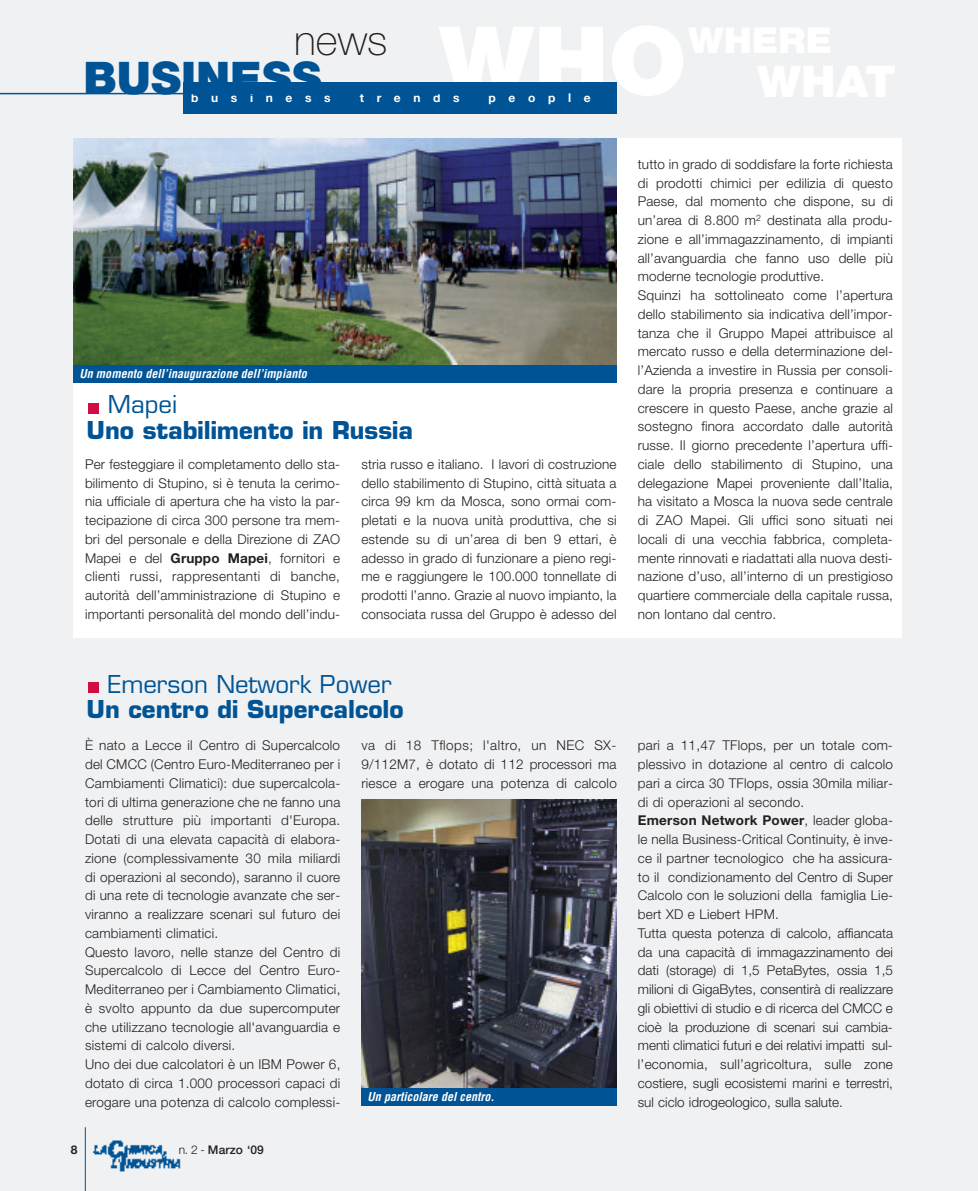
<style>
.page{position:relative;width:978px;height:1191px;background:#f0f1f2}
.page>*{position:absolute;margin:0;border:0;box-sizing:border-box;transform-origin:0 0}
.t1{font:900 45px "Helvetica Neue";color:#005495}
.t2{font:100 42px "Helvetica Neue";color:#231f20}
.t3{font:700 24px "Eurostile";color:#005495}
.t4{font:24px "Eurostile";color:#005495}
.t5{font:300 13.5px/18.8px "Helvetica Neue";letter-spacing:.01em;color:#231f20;text-align:justify}
.t6{font:italic 700 condensed 12px "Helvetica";letter-spacing:.005em;color:#fff}
.t7{font:700 12px "Helvetica Neue";letter-spacing:1.055em;color:#fff}
.t8{font:500 12px "Helvetica Neue";letter-spacing:.01em;color:#231f20}
.t9{font:700 12px "Helvetica Neue";color:#231f20}
.s1{font-weight:700}
.s2{font-weight:300}
</style>
<div class="page">
<div style="left:73px;top:139px;width:829px;height:499px;background:#fff"></div>
<div style="left:184px;top:83px;width:433px;height:31px;background:#005495"></div>
<hr style="left:0;top:93px;width:541px;height:1px;background:#005495">
<hr style="left:85px;top:1127px;width:1px;height:64px;background:#005495">
<img style="left:93px;top:1140px;width:88px;height:32px">
<div style="left:88px;top:403px;width:10px;height:10px;background:#d20d44"></div>
<div style="left:88px;top:682px;width:10px;height:10px;background:#d20d44"></div>
<img style="left:74px;top:139px;width:543px;height:227px">
<img style="left:361px;top:799px;width:256px;height:290px">
<div style="left:73px;top:366px;width:544px;height:17px;background:#005495"></div>
<div style="left:361px;top:1089px;width:256px;height:17px;background:#005495"></div>
<h2 class="t2" style="left:294px;top:25px;width:95px">news</h2>
<h1 class="t1" style="left:84px;top:62px;width:240px">BUSINESS</h1>
<p class="t7" style="left:191px;top:94px;width:141px">business</p>
<p class="t7" style="left:360px;top:94px;width:101px">trends</p>
<p class="t7" style="left:489px;top:94px;width:104px">people</p>
<p class="t6" style="left:79px;top:369px;width:229px">Un momento dell’inaugurazione dell’impianto</p>
<h3 class="t4" style="left:108px;top:395px;width:71px">Mapei</h3>
<h3 class="t3" style="left:87px;top:421px;width:328px">Uno stabilimento in Russia</h3>
<p class="t5" style="left:85px;top:456px;width:257px">Per festeggiare il completamento dello sta&shy;bilimento di Stupino, si è tenuta la cerimo&shy;nia ufficiale di apertura che ha visto la par&shy;tecipazione di circa 300 persone tra mem&shy;bri del personale e della Direzione di ZAO Mapei e del <span class="s1">Gruppo Mapei</span>, fornitori e clienti russi, rappresentanti di banche, autorità dell’amministrazione di Stupino e importanti personalità del mondo dell’indu-</p>
<p class="t5" style="left:361px;top:456px;width:257px">stria russo e italiano. I lavori di costruzione dello stabilimento di Stupino, città situata a circa 99 km da Mosca, sono ormai com&shy;pletati e la nuova unità produttiva, che si estende su di un’area di ben 9 ettari, è adesso in grado di funzionare a pieno regi&shy;me e raggiungere le 100.000 tonnellate di prodotti l’anno. Grazie al nuovo impianto, la consociata russa del Gruppo è adesso del</p>
<h3 class="t4" style="left:108px;top:674px;width:285px">Emerson Network Power</h3>
<h3 class="t3" style="left:87px;top:700px;width:319px">Un centro di Supercalcolo</h3>
<p class="t5" style="left:638px;top:156px;width:257px;text-align:left">tutto in grado di soddisfare la forte richiesta di prodotti chimici per edilizia di questo Paese, dal momento che dispone, su di un’area di 8.800 m<sup>2</sup> destinata alla produ&shy;zione e all’immagazzinamento, di impianti all’avanguardia che fanno uso delle più moderne tecnologie produttive.<br>Squinzi ha sottolineato come l’apertura dello stabilimento sia indicativa dell’impor&shy;tanza che il Gruppo Mapei attribuisce al mercato russo e della determinazione del&shy;l’Azienda a investire in Russia per consoli&shy;dare la propria presenza e continuare a crescere in questo Paese, anche grazie al sostegno finora accordato dalle autorità russe. Il giorno precedente l’apertura uffi&shy;ciale dello stabilimento di Stupino, una delegazione Mapei proveniente dall’Italia, ha visitato a Mosca la nuova sede centrale di ZAO Mapei. Gli uffici sono situati nei locali di una vecchia fabbrica, completa&shy;mente rinnovati e riadattati alla nuova desti&shy;nazione d’uso, all’interno di un prestigioso quartiere commerciale della capitale russa, non lontano dal centro.</p>
<p class="t5" style="left:85px;top:737px;width:257px;text-align:left">È nato a Lecce il Centro di Supercalcolo del CMCC (Centro Euro-Mediterraneo per i Cambiamenti Climatici): due supercalcola&shy;tori di ultima generazione che ne fanno una delle strutture più importanti d'Europa.<br>Dotati di una elevata capacità di elabora&shy;zione (complessivamente 30 mila miliardi di operazioni al secondo), saranno il cuore di una rete di tecnologie avanzate che ser&shy;viranno a realizzare scenari sul futuro dei cambiamenti climatici.<br>Questo lavoro, nelle stanze del Centro di Supercalcolo di Lecce del Centro Euro-Mediterraneo per i Cambiamento Climatici, è svolto appunto da due supercomputer che utilizzano tecnologie all'avanguardia e sistemi di calcolo diversi.<br>Uno dei due calcolatori è un IBM Power 6, dotato di circa 1.000 processori capaci di erogare una potenza di calcolo complessi-</p>
<p class="t5" style="left:361px;top:737px;width:257px">va di 18 Tflops; l'altro, un NEC SX-9/112M7, è dotato di 112 processori ma riesce a erogare una potenza di calcolo</p>
<p class="t5" style="left:638px;top:737px;width:257px;text-align:left">pari a 11,47 TFlops, per un totale com&shy;plessivo in dotazione al centro di calcolo pari a circa 30 TFlops, ossia 30mila miliar&shy;di di operazioni al secondo.<br><span class="s1">Emerson Network Power</span>, leader globa&shy;le nella Business-Critical Continuity, è inve&shy;ce il partner tecnologico che ha assicura&shy;to il condizionamento del Centro di Super Calcolo con le soluzioni della famiglia Lie&shy;bert XD e Liebert HPM.<br>Tutta questa potenza di calcolo, affiancata da una capacità di immagazzinamento dei dati (storage) di 1,5 PetaBytes, ossia 1,5 milioni di GigaBytes, consentirà di realizzare gli obiettivi di studio e di ricerca del CMCC e cioè la produzione di scenari sui cambia&shy;menti climatici futuri e dei relativi impatti sul&shy;l’economia, sull’agricoltura, sulle zone costiere, sugli ecosistemi marini e terrestri, sul ciclo idrogeologico, sulla salute.</p>
<p class="t6" style="left:367px;top:1091px;width:129px">Un particolare del centro.</p>
<p class="t9" style="left:71px;top:1145px;width:8px">8</p>
<p class="t8" style="left:179px;top:1145px;width:87px"><span class="s2">n. 2 -</span> Marzo ‘09</p>
</div>
